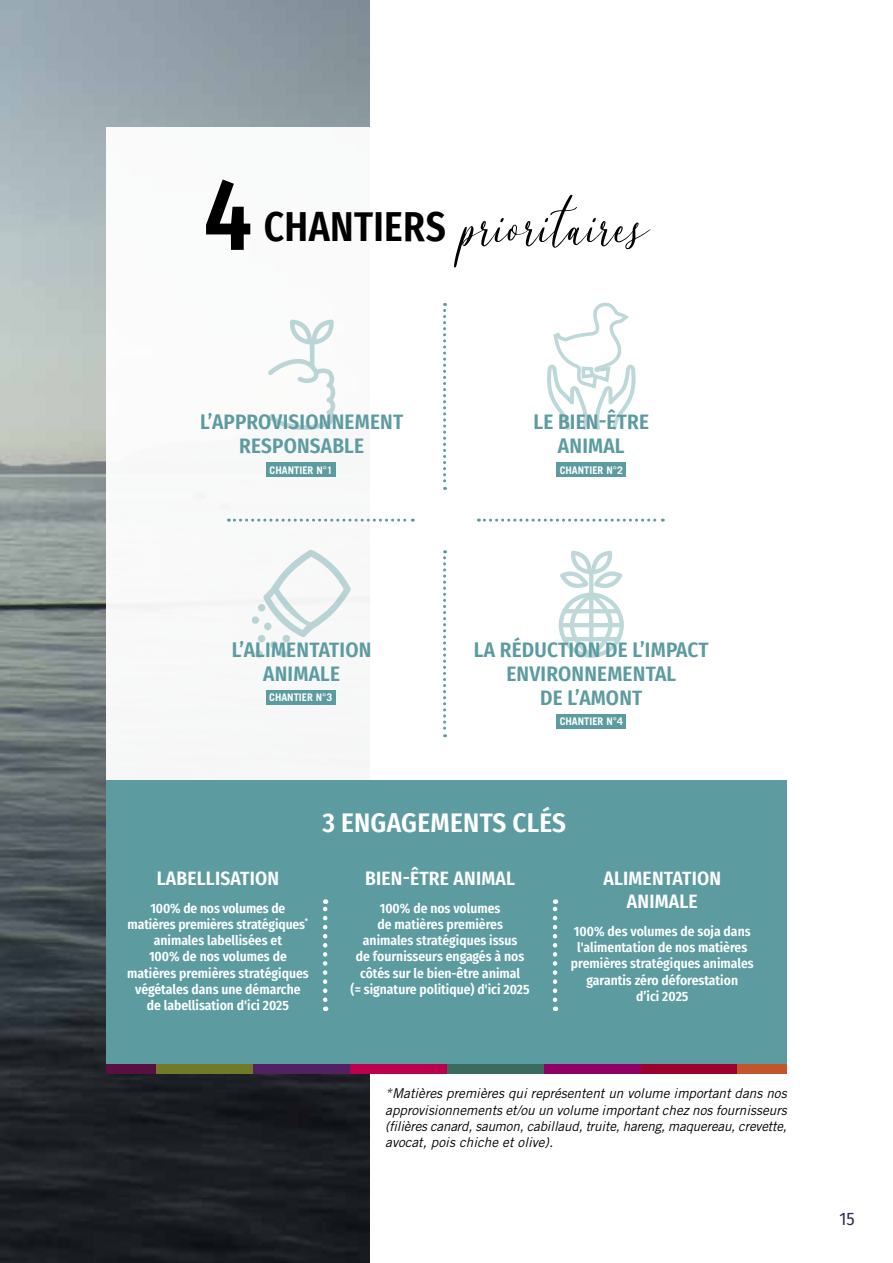
<style>
.page{position:relative;width:893px;height:1263px;background:#fff}
.page>*{position:absolute;margin:0;border:0;box-sizing:border-box;transform-origin:0 0}
.t1{font:600 102.15px "Fira Sans Condensed";color:#000;scale:.93 1}
.t2{font:66px "Caroline";letter-spacing:.01em;color:#000;scale:.82 1}
.t3{font:600 27px "Fira Sans Condensed";letter-spacing:.01em;color:#fff}
.t4{font:600 21px/24px "Fira Sans Condensed";letter-spacing:.01em;color:#5c9ca1;text-align:center}
.t5{font:600 19.35px/23.2px "Fira Sans Condensed";letter-spacing:.01em;color:#fff;text-align:center}
.t6{font:18px "Fira Sans Condensed";color:#2f3059}
.t7{font:600 13.5px/16.2px "Fira Sans Condensed";color:#fff;text-align:center}
.t8{font:italic 13.5px/16.2px "Trade Gothic LT Std";letter-spacing:-.01em;color:#000;text-align:justify}
.t9{font:700 10.5px "Trade Gothic";color:#fff}
.s1{font-family:"Fira Sans Condensed";font-weight:600;font-size:42px}
</style>
<div class="page">
<img style="left:0;top:0;width:370px;height:1263px">
<div style="left:106px;top:128px;width:681px;height:669px;background:#fff"></div>
<svg style="left:443px;top:303px;width:3px;height:187px"></svg>
<svg style="left:443px;top:550px;width:3px;height:187px"></svg>
<svg style="left:228px;top:519px;width:185px;height:3px"></svg>
<svg style="left:478px;top:519px;width:185px;height:3px"></svg>
<svg style="left:262px;top:549px;width:90px;height:89px"></svg>
<div style="left:252px;top:616px;width:7px;height:8px;background:#bad3d5;border-radius:50%"></div>
<div style="left:258px;top:604px;width:7px;height:7px;background:#bad3d5;border-radius:50%"></div>
<svg style="left:270px;top:641px;width:8px;height:8px"></svg>
<svg style="left:280px;top:650px;width:7px;height:8px"></svg>
<div style="left:283px;top:635px;width:7px;height:7px;background:#b9d3d5;border-radius:50%"></div>
<div style="left:264px;top:623px;width:7px;height:7px;background:#bad4d5;border-radius:50%"></div>
<div style="left:258px;top:635px;width:7px;height:7px;background:#bad3d5;border-radius:50%"></div>
<svg style="left:255px;top:650px;width:8px;height:8px"></svg>
<svg style="left:268px;top:357px;width:67px;height:73px"></svg>
<svg style="left:290px;top:320px;width:44px;height:25px"></svg>
<hr style="left:310px;top:342px;width:4px;height:27px;background:#bbd5d6;border-radius:2px">
<svg style="left:559px;top:551px;width:65px;height:107px"></svg>
<svg style="left:547px;top:302px;width:89px;height:128px"></svg>
<div style="left:106px;top:780px;width:681px;height:294px;background:#5c9ca1"></div>
<div style="left:106px;top:1064px;width:50px;height:10px;background:#571040"></div>
<div style="left:156px;top:1064px;width:97px;height:10px;background:#707a29"></div>
<div style="left:253px;top:1064px;width:97px;height:10px;background:#522162"></div>
<div style="left:350px;top:1064px;width:97px;height:10px;background:#bb004f"></div>
<div style="left:447px;top:1064px;width:97px;height:10px;background:#3b6a61"></div>
<div style="left:544px;top:1064px;width:96px;height:10px;background:#910065"></div>
<div style="left:640px;top:1064px;width:97px;height:10px;background:#9e002e"></div>
<div style="left:737px;top:1064px;width:50px;height:10px;background:#c2552a"></div>
<svg style="left:323px;top:899px;width:4px;height:101px"></svg>
<svg style="left:553px;top:899px;width:4px;height:101px"></svg>
<div style="left:267px;top:462px;width:69px;height:14px;background:#5c9ca1"></div>
<div style="left:557px;top:462px;width:69px;height:14px;background:#5c9ca1"></div>
<div style="left:557px;top:714px;width:69px;height:14px;background:#5c9ca1"></div>
<div style="left:266px;top:690px;width:69px;height:14px;background:#5c9ca1"></div>
<h1 class="t1" style="left:204px;top:131px;width:54px">4</h1>
<h2 class="t2" style="left:264px;top:180px;width:466px"><span class="s1">CHANTIERS</span> prioritaires</h2>
<h3 class="t4" style="left:200px;top:408px;width:205px">L’APPROVISIONNEMENT<br>RESPONSABLE</h3>
<h3 class="t4" style="left:533px;top:408px;width:117px">LE BIEN-ÊTRE<br>ANIMAL</h3>
<p class="t9" style="left:270px;top:463px;width:65px">CHANTIER N°1</p>
<p class="t9" style="left:560px;top:463px;width:65px">CHANTIER N°2</p>
<h3 class="t4" style="left:232px;top:636px;width:141px">L’ALIMENTATION<br>ANIMALE</h3>
<p class="t9" style="left:269px;top:691px;width:65px">CHANTIER N°3</p>
<h3 class="t4" style="left:474px;top:636px;width:236px">LA RÉDUCTION DE L’IMPACT<br>ENVIRONNEMENTAL<br>DE L’AMONT</h3>
<p class="t9" style="left:560px;top:715px;width:65px">CHANTIER N°4</p>
<h3 class="t5" style="left:157px;top:865px;width:124px">LABELLISATION</h3>
<p class="t7" style="left:127px;top:899px;width:183px">100% de nos volumes de matières premières stratégiques<sup>* </sup>animales labellisées et<br>100% de nos volumes de matières premières stratégiques végétales dans une démarche de labellisation d'ici 2025</p>
<h3 class="t3" style="left:322px;top:801px;width:245px">3 ENGAGEMENTS CLÉS</h3>
<h3 class="t5" style="left:365px;top:865px;width:151px">BIEN-ÊTRE ANIMAL</h3>
<p class="t7" style="left:351px;top:899px;width:180px">100% de nos volumes<br>de matières premières animales stratégiques issus<br>de fournisseurs engagés à nos côtés sur le bien-être animal<br>(= signature politique) d'ici 2025</p>
<h3 class="t5" style="left:603px;top:865px;width:119px">ALIMENTATION<br>ANIMALE</h3>
<p class="t7" style="left:571px;top:922px;width:184px">100% des volumes de soja dans l'alimentation de nos matières premières stratégiques animales garantis zéro déforestation<br>d’ici 2025</p>
<p class="t8" style="left:385px;top:1086px;width:403px">*Matières premières qui représentent un volume important dans nos approvisionnements et/ou un volume important chez nos fournisseurs (filières canard, saumon, cabillaud, truite, hareng, maquereau, crevette, avocat, pois chiche et olive).</p>
<h3 class="t6" style="left:839px;top:1205px;width:17px">15</h3>
</div>
